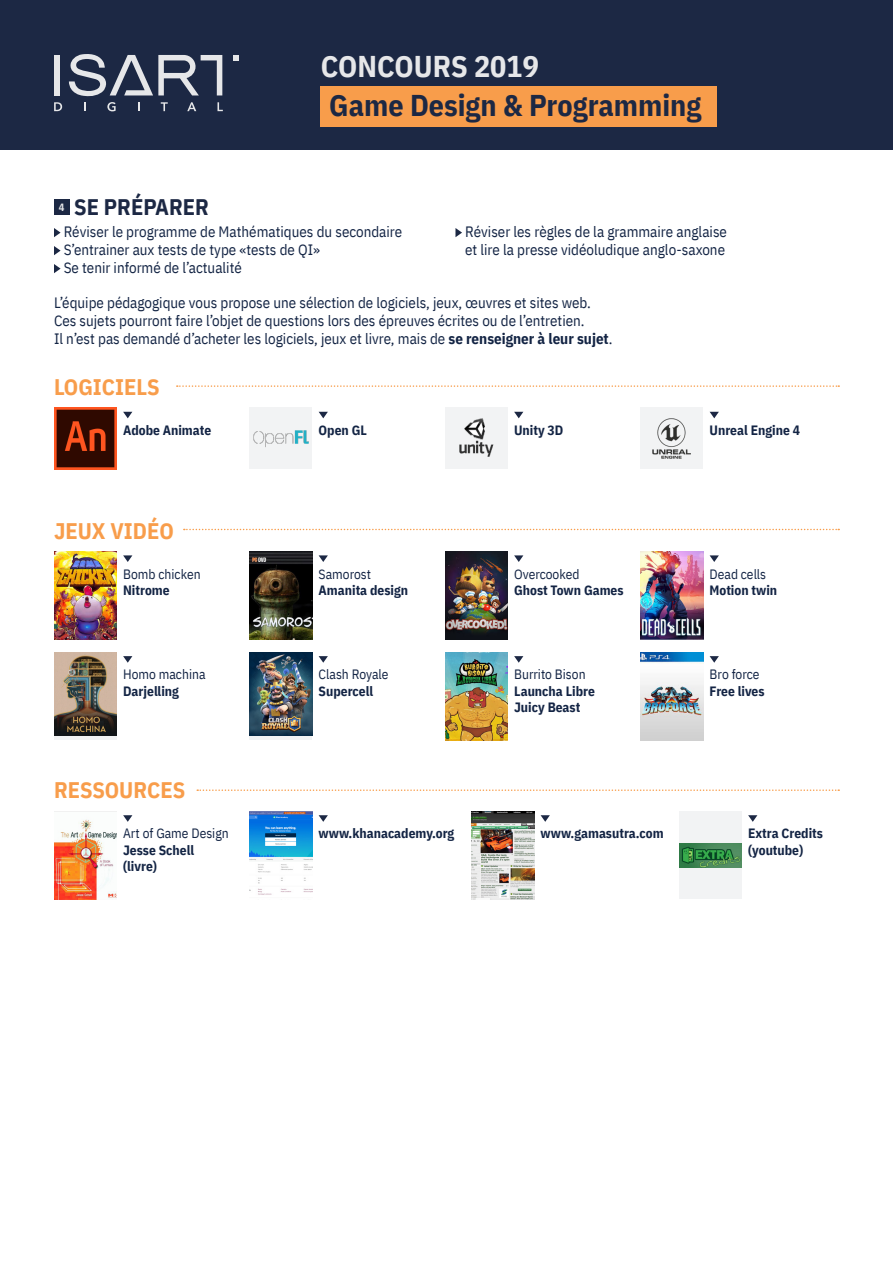
<style>
.page{position:relative;width:893px;height:1263px;background:#fff}
.page>*{position:absolute;margin:0;border:0;box-sizing:border-box;transform-origin:0 0}
.t1{font:700 30px "IBM Plex Sans Cond";color:#1c2844}
.t2{font:700 30px "IBM Plex Sans Cond";color:#e6e7e9}
.t3{font:700 22.5px "IBM Plex Sans Cond";color:#f89d4b}
.t4{font:700 22.5px "IBM Plex Sans Cond";color:#1c2844}
.t5{font:15px/18px "IBM Plex Sans Cond";color:#132444}
.t6{font:700 13.5px "IBM Plex Sans Cond";color:#132444}
.t7{font:13.5px/16.5px "IBM Plex Sans Cond";color:#132444}
.t8{font:700 10.5px "IBM Plex Sans Cond";color:#e6e7e9}
.s1{font-weight:700}
</style>
<div class="page">
<div style="left:54px;top:200px;width:16px;height:15px;background:#1c2844"></div>
<svg style="left:54px;top:228px;width:7px;height:9px"></svg>
<svg style="left:54px;top:246px;width:7px;height:9px"></svg>
<svg style="left:54px;top:264px;width:7px;height:9px"></svg>
<svg style="left:455px;top:228px;width:7px;height:9px"></svg>
<div style="left:0;top:0;width:893px;height:149px;background:#1c2844"></div>
<svg style="left:54px;top:102px;width:8px;height:9px"></svg>
<div style="left:54px;top:55px;width:5px;height:40px;background:#e6e7e9"></div>
<svg style="left:69px;top:54px;width:154px;height:57px"></svg>
<svg style="left:233px;top:55px;width:6px;height:5px"></svg>
<div style="left:321px;top:86px;width:396px;height:41px;background:#f89d4b"></div>
<svg style="left:123px;top:412px;width:9px;height:6px"></svg>
<svg style="left:123px;top:555px;width:9px;height:7px"></svg>
<svg style="left:123px;top:815px;width:9px;height:7px"></svg>
<svg style="left:123px;top:656px;width:9px;height:7px"></svg>
<svg style="left:514px;top:555px;width:9px;height:7px"></svg>
<svg style="left:541px;top:815px;width:9px;height:7px"></svg>
<svg style="left:514px;top:656px;width:9px;height:7px"></svg>
<svg style="left:514px;top:412px;width:9px;height:6px"></svg>
<svg style="left:319px;top:412px;width:9px;height:6px"></svg>
<svg style="left:319px;top:555px;width:9px;height:7px"></svg>
<svg style="left:319px;top:815px;width:9px;height:7px"></svg>
<svg style="left:319px;top:656px;width:9px;height:7px"></svg>
<svg style="left:710px;top:555px;width:9px;height:7px"></svg>
<svg style="left:748px;top:815px;width:9px;height:7px"></svg>
<svg style="left:710px;top:656px;width:9px;height:7px"></svg>
<svg style="left:710px;top:412px;width:9px;height:6px"></svg>
<img style="left:54px;top:408px;width:63px;height:61px">
<img style="left:54px;top:551px;width:63px;height:88px">
<img style="left:54px;top:811px;width:63px;height:88px">
<div style="left:54px;top:652px;width:63px;height:88px;background:linear-gradient(to right,#f2f3f4,#f2f3f4)"></div>
<img style="left:54px;top:652px;width:63px;height:83px">
<img style="left:445px;top:551px;width:63px;height:88px">
<img style="left:471px;top:811px;width:63px;height:88px">
<img style="left:445px;top:652px;width:63px;height:88px">
<div style="left:445px;top:408px;width:63px;height:61px;background:#f2f3f4"></div>
<img style="left:459px;top:418px;width:35px;height:39px">
<div style="left:249px;top:408px;width:63px;height:61px;background:#f2f3f4"></div>
<img style="left:253px;top:430px;width:56px;height:17px">
<img style="left:249px;top:551px;width:63px;height:88px">
<img style="left:249px;top:811px;width:63px;height:84px">
<div style="left:249px;top:652px;width:63px;height:88px;background:#f2f3f4"></div>
<img style="left:249px;top:652px;width:63px;height:84px">
<img style="left:640px;top:551px;width:63px;height:88px">
<div style="left:679px;top:811px;width:63px;height:88px;background:#f2f3f4"></div>
<img style="left:679px;top:843px;width:63px;height:24px">
<img style="left:640px;top:652px;width:63px;height:88px">
<div style="left:640px;top:408px;width:63px;height:61px;background:#f2f3f4"></div>
<img style="left:653px;top:419px;width:38px;height:39px">
<svg style="left:197px;top:789px;width:642px;height:2px"></svg>
<svg style="left:184px;top:529px;width:655px;height:1px"></svg>
<svg style="left:177px;top:385px;width:662px;height:2px"></svg>
<p class="t2" style="left:321px;top:43px;width:220px">CONCOURS 2019</p>
<p class="t1" style="left:329px;top:82px;width:374px">Game Design &amp; Programming</p>
<p class="t8" style="left:59px;top:199px;width:7px">4</p>
<p class="t4" style="left:74px;top:189px;width:136px">SE PRÉPARER</p>
<p class="t5" style="left:64px;top:222px;width:340px">Réviser le programme de Mathématiques du secondaire</p>
<p class="t5" style="left:64px;top:240px;width:258px">S’entrainer aux tests de type «tests de QI»</p>
<p class="t5" style="left:64px;top:258px;width:180px">Se tenir informé de l’actualité</p>
<p class="t5" style="left:465px;top:222px;width:263px">Réviser les règles de la grammaire anglaise et lire la presse vidéoludique anglo-saxone</p>
<p class="t5" style="left:54px;top:293px;width:560px">L’équipe pédagogique vous propose une sélection de logiciels, jeux, œuvres et sites web.<br>Ces sujets pourront faire l’objet de questions lors des épreuves écrites ou de l’entretien.<br>Il n’est pas demandé d’acheter les logiciels, jeux et livre, mais de <span class="s1">se renseigner à leur sujet</span>.</p>
<p class="t3" style="left:54px;top:369px;width:107px">LOGICIELS</p>
<p class="t6" style="left:123px;top:419px;width:90px">Adobe Animate</p>
<p class="t3" style="left:54px;top:513px;width:121px">JEUX VIDÉO</p>
<p class="t7" style="left:123px;top:564px;width:79px">Bomb chicken</p>
<p class="t6" style="left:123px;top:579px;width:48px">Nitrome</p>
<p class="t7" style="left:123px;top:665px;width:84px">Homo machina</p>
<p class="t6" style="left:123px;top:680px;width:57px">Darjelling</p>
<p class="t3" style="left:54px;top:772px;width:133px">RESSOURCES</p>
<p class="t7" style="left:123px;top:824px;width:107px">Art of Game Design</p>
<p class="t6" style="left:123px;top:839px;width:72px">Jesse Schell</p>
<p class="t6" style="left:123px;top:856px;width:35px">(livre)</p>
<p class="t6" style="left:319px;top:419px;width:50px">Open GL</p>
<p class="t6" style="left:514px;top:419px;width:51px">Unity 3D</p>
<p class="t6" style="left:710px;top:419px;width:92px">Unreal Engine 4</p>
<p class="t7" style="left:319px;top:564px;width:54px">Samorost</p>
<p class="t6" style="left:319px;top:579px;width:91px">Amanita design</p>
<p class="t7" style="left:514px;top:564px;width:67px">Overcooked</p>
<p class="t6" style="left:514px;top:579px;width:111px">Ghost Town Games</p>
<p class="t7" style="left:710px;top:564px;width:58px">Dead cells</p>
<p class="t6" style="left:710px;top:579px;width:69px">Motion twin</p>
<p class="t7" style="left:319px;top:665px;width:71px">Clash Royale</p>
<p class="t6" style="left:319px;top:680px;width:56px">Supercell</p>
<p class="t7" style="left:514px;top:665px;width:82px">Burrito Bison<br><span class="s1">Launcha Libre</span></p>
<p class="t6" style="left:514px;top:697px;width:68px">Juicy Beast</p>
<p class="t7" style="left:710px;top:665px;width:51px">Bro force</p>
<p class="t6" style="left:710px;top:680px;width:56px">Free lives</p>
<p class="t6" style="left:319px;top:823px;width:137px">www.khanacademy.org</p>
<p class="t6" style="left:541px;top:823px;width:124px">www.gamasutra.com</p>
<p class="t6" style="left:748px;top:823px;width:76px">Extra Credits</p>
<p class="t6" style="left:748px;top:839px;width:57px">(youtube)</p>
</div>
